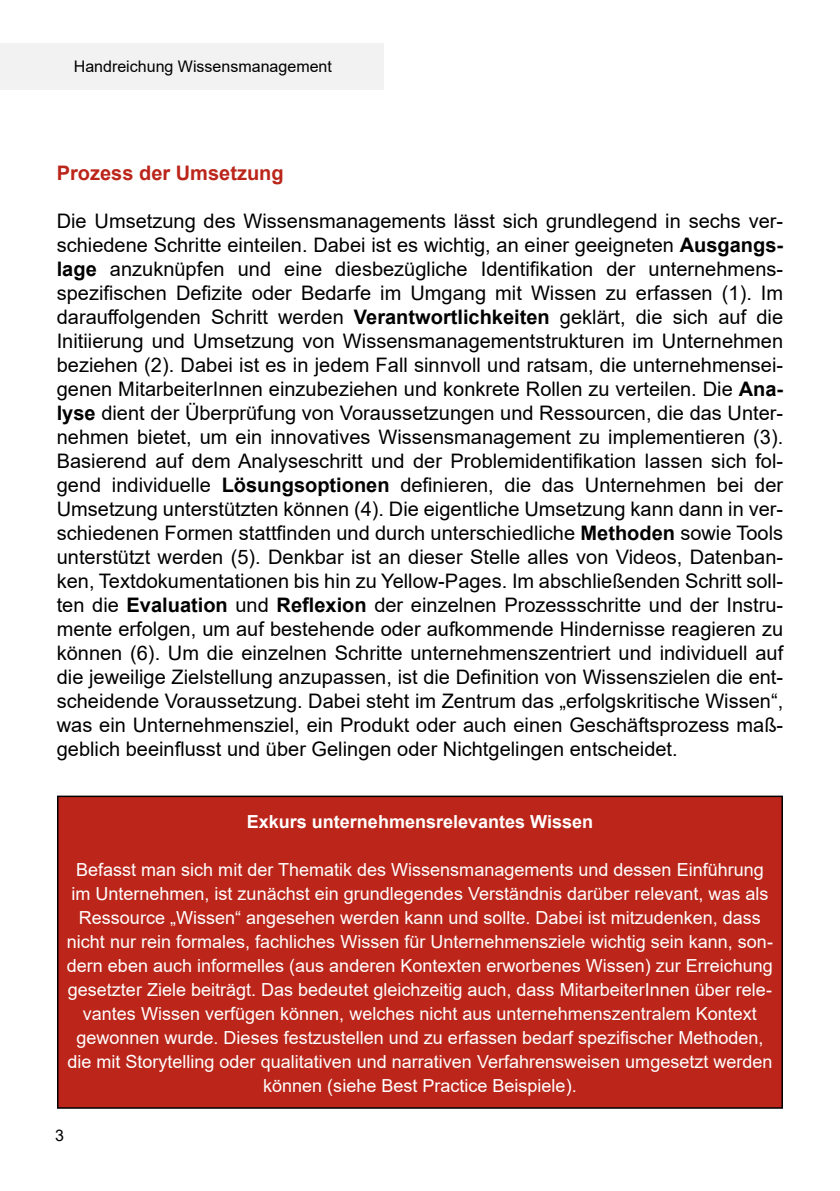
<style>
.page{position:relative;width:840px;height:1191px;background:#fff}
.page>*{position:absolute;margin:0;border:0;box-sizing:border-box;transform-origin:0 0}
.t1{font:20px/24px "Arial";color:#000;text-align:justify}
.t2{font:700 20px "Arial";color:#bb251a}
.t3{font:18px/24px "Arial";color:#fff;text-align:center}
.t4{font:700 18px "Arial";color:#fff}
.t5{font:16px "Arial";color:#000}
.s1{font-weight:700}
</style>
<div class="page">
<div style="left:0;top:44px;width:383px;height:46px;background:#f2f2f2"></div>
<div style="left:58px;top:796px;width:723px;height:312px;background:#bb251a"></div>
<div style="left:57px;top:795px;width:725px;height:313px;border:2px solid #000"></div>
<p class="t5" style="left:74px;top:55px;width:259px">Handreichung Wissensmanagement</p>
<p class="t2" style="left:57px;top:159px;width:228px">Prozess der Umsetzung</p>
<p class="t1" style="left:57px;top:209px;width:727px">Die Umsetzung des Wissensmanagements lässt sich grundlegend in sechs ver&shy;schiedene Schritte einteilen. Dabei ist es wichtig, an einer geeigneten <span class="s1">Ausgangs&shy;lage</span> anzuknüpfen und eine diesbezügliche Identifikation der unternehmens&shy;spezifischen Defizite oder Bedarfe im Umgang mit Wissen zu erfassen (1). Im darauffolgenden Schritt werden <span class="s1">Verantwortlichkeiten</span> geklärt, die sich auf die Initiierung und Umsetzung von Wissensmanagementstrukturen im Unternehmen beziehen (2). Dabei ist es in jedem Fall sinnvoll und ratsam, die unternehmensei&shy;genen MitarbeiterInnen einzubeziehen und konkrete Rollen zu verteilen. Die <span class="s1">Ana&shy;lyse</span> dient der Überprüfung von Voraussetzungen und Ressourcen, die das Unter&shy;nehmen bietet, um ein innovatives Wissensmanagement zu implementieren (3).<br>Basierend auf dem Analyseschritt und der Problemidentifikation lassen sich fol&shy;gend individuelle <span class="s1">Lösungsoptionen</span> definieren, die das Unternehmen bei der Umsetzung unterstützten können (4). Die eigentliche Umsetzung kann dann in ver&shy;schiedenen Formen stattfinden und durch unterschiedliche <span class="s1">Methoden</span> sowie Tools unterstützt werden (5). Denkbar ist an dieser Stelle alles von Videos, Datenban&shy;ken, Textdokumentationen bis hin zu Yellow-Pages. Im abschließenden Schritt soll&shy;ten die <span class="s1">Evaluation</span> und <span class="s1">Reflexion</span> der einzelnen Prozessschritte und der Instru&shy;mente erfolgen, um auf bestehende oder aufkommende Hindernisse reagieren zu können (6). Um die einzelnen Schritte unternehmenszentriert und individuell auf die jeweilige Zielstellung anzupassen, ist die Definition von Wissenszielen die ent&shy;scheidende Voraussetzung. Dabei steht im Zentrum das „erfolgskritische Wissen“, was ein Unternehmensziel, ein Produkt oder auch einen Geschäftsprozess maß&shy;geblich beeinflusst und über Gelingen oder Nichtgelingen entscheidet.</p>
<p class="t4" style="left:247px;top:809px;width:347px">Exkurs unternehmensrelevantes Wissen</p>
<p class="t3" style="left:67px;top:858px;width:707px">Befasst man sich mit der Thematik des Wissensmanagements und dessen Einführung im Unternehmen, ist zunächst ein grundlegendes Verständnis darüber relevant, was als Ressource „Wissen“ angesehen werden kann und sollte. Dabei ist mitzudenken, dass nicht nur rein formales, fachliches Wissen für Unternehmensziele wichtig sein kann, son&shy;dern eben auch informelles (aus anderen Kontexten erworbenes Wissen) zur Erreichung gesetzter Ziele beiträgt. Das bedeutet gleichzeitig auch, dass MitarbeiterInnen über rele&shy;vantes Wissen verfügen können, welches nicht aus unternehmenszentralem Kontext gewonnen wurde. Dieses festzustellen und zu erfassen bedarf spezifischer Methoden, die mit Storytelling oder qualitativen und narrativen Verfahrensweisen umgesetzt werden können (siehe Best Practice Beispiele).</p>
<p class="t5" style="left:55px;top:1123px;width:10px">3</p>
</div>
